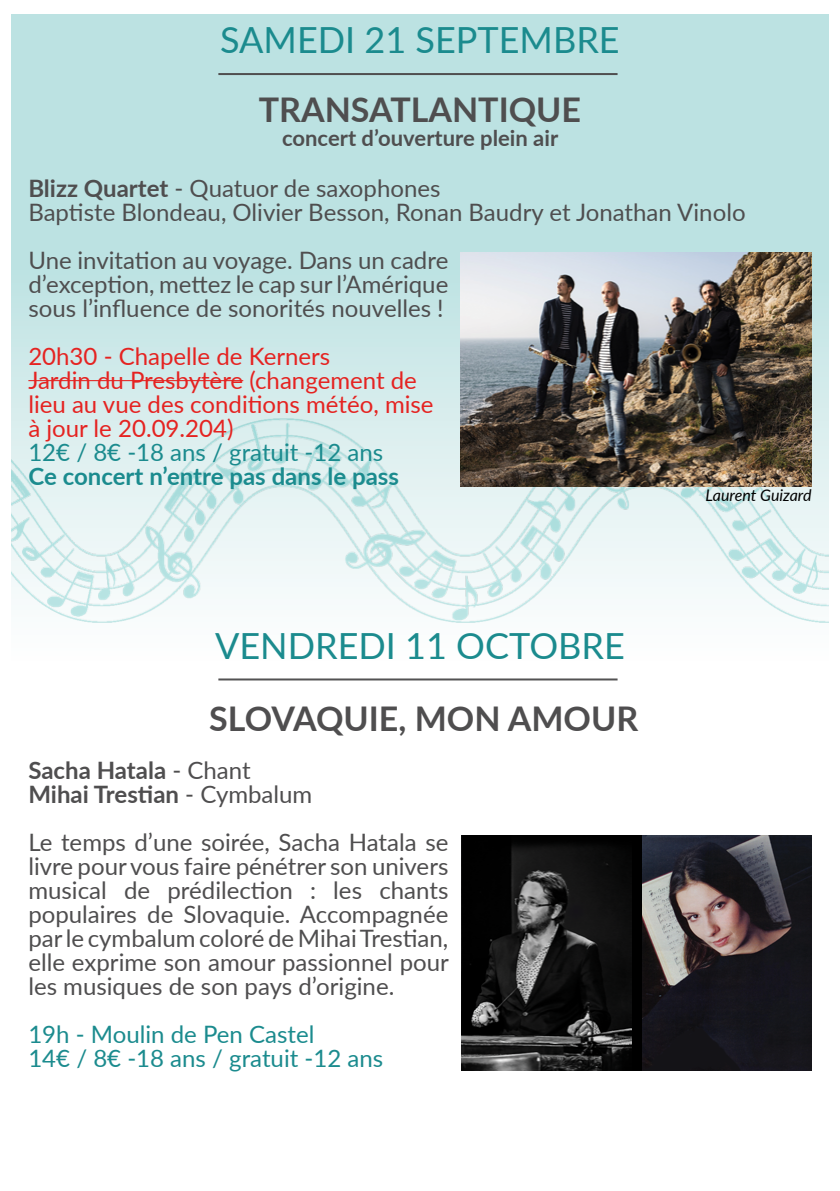
<style>
.page{position:relative;width:840px;height:1191px;background:#fff}
.page>*{position:absolute;margin:0;border:0;box-sizing:border-box;transform-origin:0 0}
.t1{font:36px "Lato";color:#1b8b8e}
.t2{font:700 34px "Lato";color:#4f4e4f}
.t3{font:24px/24px "Lato";color:#4f4e4f;text-align:justify}
.t4{font:24px/24px "Lato";color:#e52321}
.t5{font:24px/24px "Lato";color:#1b8b8e}
.t6{font:700 24px/24px "Lato";color:#4f4e4f}
.t7{font:700 24px "Lato";color:#1b8b8e}
.t8{font:700 22px "Lato";color:#4f4e4f}
.t9{font:italic 16px "Lato";letter-spacing:-.005em;color:#000}
.s1{font-weight:700}
.s2{font-weight:400}
</style>
<div class="page">
<svg style="left:12px;top:14px;width:816px;height:609px"></svg>
<hr style="left:218px;top:73px;width:399px;height:2px;background:#4f4e4f">
<hr style="left:28px;top:380px;width:215px;height:1px;background:#e52321">
<img style="left:460px;top:252px;width:351px;height:234px">
<hr style="left:218px;top:678px;width:399px;height:2px;background:#535253">
<div style="left:474px;top:835px;width:337px;height:235px;background:#000"></div>
<img style="left:461px;top:835px;width:169px;height:235px">
<img style="left:642px;top:835px;width:169px;height:235px">
<h1 class="t1" style="left:220px;top:14px;width:401px">SAMEDI 21 SEPTEMBRE</h1>
<h2 class="t2" style="left:258px;top:84px;width:323px">TRANSATLANTIQUE</h2>
<p class="t8" style="left:282px;top:122px;width:277px">concert d’ouverture plein air</p>
<p class="t3" style="left:28px;top:175px;width:718px"><span class="s1">Blizz Quartet</span> - Quatuor de saxophones<br>Baptiste Blondeau, Olivier Besson, Ronan Baudry et Jonathan Vinolo</p>
<p class="t3" style="left:28px;top:247px;width:421px">Une invitation au voyage. Dans un cadre d’exception, mettez le cap sur l’Amérique sous l’influence de sonorités nouvelles !</p>
<p class="t4" style="left:28px;top:343px;width:406px">20h30 - Chapelle de Kerners<br>Jardin du Presbytère (changement de lieu au vue des conditions météo, mise à jour le 20.09.204)</p>
<p class="t5" style="left:28px;top:439px;width:356px">12€ / 8€ -18 ans / gratuit -12 ans</p>
<p class="t7" style="left:28px;top:458px;width:372px">Ce concert n’entre pas dans le pass</p>
<p class="t9" style="left:705px;top:484px;width:107px">Laurent Guizard</p>
<h1 class="t1" style="left:215px;top:619px;width:411px">VENDREDI 11 OCTOBRE</h1>
<h2 class="t2" style="left:209px;top:693px;width:430px">SLOVAQUIE, MON AMOUR</h2>
<p class="t6" style="left:28px;top:757px;width:285px">Sacha Hatala <span class="s2">- Chant<br></span>Mihai Trestian <span class="s2">- Cymbalum</span></p>
<p class="t3" style="left:28px;top:829px;width:422px">Le temps d’une soirée, Sacha Hatala se livre pour vous faire pénétrer son univers musical de prédilection : les chants populaires de Slovaquie. Accompagnée par le cymbalum coloré de Mihai Trestian, elle exprime son amour passionnel pour les musiques de son pays d’origine.</p>
<p class="t5" style="left:28px;top:1021px;width:356px">19h - Moulin de Pen Castel<br>14€ / 8€ -18 ans / gratuit -12 ans</p>
</div>
